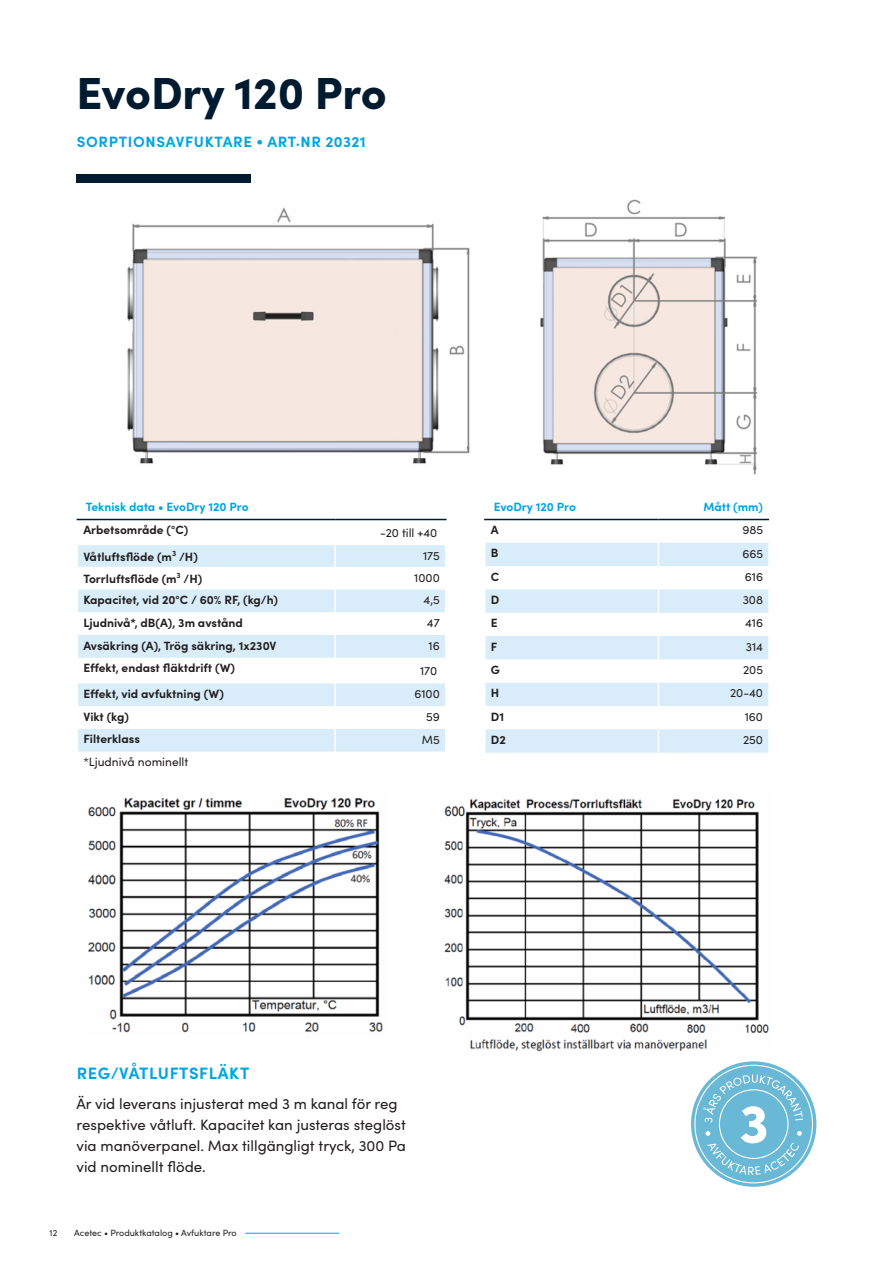
<style>
.page{position:relative;width:893px;height:1263px;background:#fff}
.page>*{position:absolute;margin:0;border:0;box-sizing:border-box;transform-origin:0 0}
.Heading-orange{font:900 45px "Sofia Pro";letter-spacing:-.005em;color:#001b30}
.Sub_heading{font:700 16.5px "Sofia Pro";letter-spacing:.04em;color:#00a5e3}
.Body_copy{font:15px/21px "Sofia Pro";color:#231f20}
.Sub_heading-2{font:700 15px "Sofia Pro";letter-spacing:.045em;color:#00a5e3}
.Body_copy_bold{font:700 12px "Sofia Pro";color:#231f20}
.Body_copy-2{font:12px "Sofia Pro";color:#231f20}
.Body_copy_bold-2{font:700 12px "Sofia Pro";color:#00a5e3}
.Body_copy_bold-3{font:12px "Sofia Pro";color:#231f20}
.t1{font:9px "Sofia Pro";color:#231f20}
</style>
<div class="page">
<hr style="left:245px;top:1233px;width:94px;height:1px;background:#00a5e3">
<div style="left:77px;top:174px;width:174px;height:9px;background:#001b30"></div>
<svg style="left:78px;top:545px;width:367px;height:207px;fill:#d8edf9"></svg>
<hr style="left:334px;top:567px;width:2px;height:22px;background:#fff">
<hr style="left:334px;top:612px;width:2px;height:23px;background:#fff">
<hr style="left:334px;top:658px;width:2px;height:25px;background:#fff">
<hr style="left:334px;top:706px;width:2px;height:23px;background:#fff">
<hr style="left:334px;top:545px;width:2px;height:22px;background:#fff">
<hr style="left:334px;top:589px;width:2px;height:23px;background:#fff">
<hr style="left:334px;top:635px;width:2px;height:23px;background:#fff">
<hr style="left:334px;top:683px;width:2px;height:23px;background:#fff">
<hr style="left:334px;top:729px;width:2px;height:23px;background:#fff">
<hr style="left:77px;top:519px;width:258px;height:1px;background:#001b30">
<hr style="left:335px;top:519px;width:112px;height:1px;background:#001b30">
<svg style="left:486px;top:520px;width:283px;height:1px"></svg>
<svg style="left:485px;top:543px;width:283px;height:210px;fill:#d8edf9"></svg>
<hr style="left:484px;top:543px;width:2px;height:23px;background:#fff">
<svg style="left:658px;top:543px;width:1px;height:23px"></svg>
<hr style="left:484px;top:589px;width:2px;height:24px;background:#fff">
<svg style="left:658px;top:589px;width:1px;height:24px"></svg>
<hr style="left:484px;top:636px;width:2px;height:23px;background:#fff">
<svg style="left:658px;top:636px;width:1px;height:23px"></svg>
<hr style="left:484px;top:683px;width:2px;height:23px;background:#fff">
<svg style="left:658px;top:683px;width:1px;height:23px"></svg>
<hr style="left:484px;top:729px;width:2px;height:24px;background:#fff">
<svg style="left:658px;top:729px;width:1px;height:24px"></svg>
<hr style="left:484px;top:519px;width:174px;height:1px;background:#001b30">
<hr style="left:658px;top:519px;width:111px;height:1px;background:#001b30">
<svg style="left:694px;top:1064px;width:120px;height:120px"></svg>
<img style="left:87px;top:798px;width:682px;height:254px">
<img style="left:127px;top:199px;width:631px;height:276px">
<p class="Heading-orange" style="left:77px;top:57px;width:312px">EvoDry 120 Pro</p>
<p class="Sub_heading-2" style="left:77px;top:130px;width:290px">SORPTIONSAVFUKTARE • ART.NR 20321</p>
<p class="Body_copy_bold-2" style="left:86px;top:498px;width:164px">Teknisk data • EvoDry 120 Pro</p>
<p class="Body_copy_bold" style="left:83px;top:521px;width:106px">Arbetsområde (°C)</p>
<p class="Body_copy-2" style="left:380px;top:524px;width:59px">-20 till +40</p>
<p class="Body_copy_bold" style="left:83px;top:547px;width:116px">Våtluftsflöde (m<sup>3</sup> /H)</p>
<p class="Body_copy-2" style="left:423px;top:547px;width:18px">175</p>
<p class="Body_copy_bold" style="left:83px;top:569px;width:120px">Torrluftsflöde (m<sup>3</sup> /H)</p>
<p class="Body_copy-2" style="left:414px;top:568px;width:27px">1000</p>
<p class="Body_copy_bold" style="left:83px;top:591px;width:196px">Kapacitet, vid 20°C / 60% RF, (kg/h)</p>
<p class="Body_copy-2" style="left:423px;top:591px;width:18px">4,5</p>
<p class="Body_copy_bold" style="left:83px;top:613px;width:161px">Ljudnivå*, dB(A), 3m avstånd</p>
<p class="Body_copy-2" style="left:427px;top:614px;width:14px">47</p>
<p class="Body_copy_bold" style="left:83px;top:636px;width:195px">Avsäkring (A), Trög säkring, 1x230V</p>
<p class="Body_copy-2" style="left:429px;top:637px;width:13px">16</p>
<p class="Body_copy_bold" style="left:83px;top:659px;width:153px">Effekt, endast fläktdrift (W)</p>
<p class="Body_copy-2" style="left:420px;top:662px;width:19px">170</p>
<p class="Body_copy_bold" style="left:83px;top:684px;width:142px">Effekt, vid avfuktning (W)</p>
<p class="Body_copy-2" style="left:414px;top:685px;width:27px">6100</p>
<p class="Body_copy_bold" style="left:83px;top:707px;width:47px">Vikt (kg)</p>
<p class="Body_copy-2" style="left:426px;top:708px;width:15px">59</p>
<p class="Body_copy_bold" style="left:83px;top:730px;width:58px">Filterklass</p>
<p class="Body_copy-2" style="left:422px;top:730px;width:19px">M5</p>
<p class="Body_copy_bold-3" style="left:83px;top:753px;width:106px">*Ljudnivå nominellt</p>
<p class="Body_copy_bold-2" style="left:494px;top:498px;width:84px">EvoDry 120 Pro</p>
<p class="Body_copy_bold-2" style="left:703px;top:498px;width:61px">Mått (mm)</p>
<p class="Body_copy_bold" style="left:491px;top:521px;width:9px">A</p>
<p class="Body_copy-2" style="left:742px;top:521px;width:22px">985</p>
<p class="Body_copy_bold" style="left:491px;top:544px;width:9px">B</p>
<p class="Body_copy-2" style="left:742px;top:544px;width:22px">665</p>
<p class="Body_copy_bold" style="left:491px;top:567px;width:10px">C</p>
<p class="Body_copy-2" style="left:745px;top:568px;width:20px">616</p>
<p class="Body_copy_bold" style="left:491px;top:591px;width:10px">D</p>
<p class="Body_copy-2" style="left:743px;top:591px;width:22px">308</p>
<p class="Body_copy_bold" style="left:491px;top:614px;width:8px">E</p>
<p class="Body_copy-2" style="left:745px;top:614px;width:19px">416</p>
<p class="Body_copy_bold" style="left:491px;top:637px;width:8px">F</p>
<p class="Body_copy-2" style="left:746px;top:638px;width:19px">314</p>
<p class="Body_copy_bold" style="left:491px;top:660px;width:11px">G</p>
<p class="Body_copy-2" style="left:743px;top:661px;width:21px">205</p>
<p class="Body_copy_bold" style="left:491px;top:684px;width:10px">H</p>
<p class="Body_copy-2" style="left:730px;top:684px;width:35px">20-40</p>
<p class="Body_copy_bold" style="left:491px;top:707px;width:15px">D1</p>
<p class="Body_copy-2" style="left:745px;top:708px;width:20px">160</p>
<p class="Body_copy_bold" style="left:491px;top:730px;width:17px">D2</p>
<p class="Body_copy-2" style="left:743px;top:731px;width:21px">250</p>
<p class="Sub_heading" style="left:77px;top:1061px;width:174px">REG/VÅTLUFTSFLÄKT</p>
<p class="Body_copy" style="left:77px;top:1092px;width:331px">Är vid leverans injusterat med 3 m kanal för reg respektive våtluft. Kapacitet kan justeras steglöst via manöverpanel. Max tillgängligt tryck, 300 Pa vid nominellt flöde.</p>
<p class="t1" style="left:50px;top:1226px;width:9px">12</p>
<p class="t1" style="left:74px;top:1226px;width:164px">Acetec • Produktkatalog • Avfuktare Pro</p>
</div>
